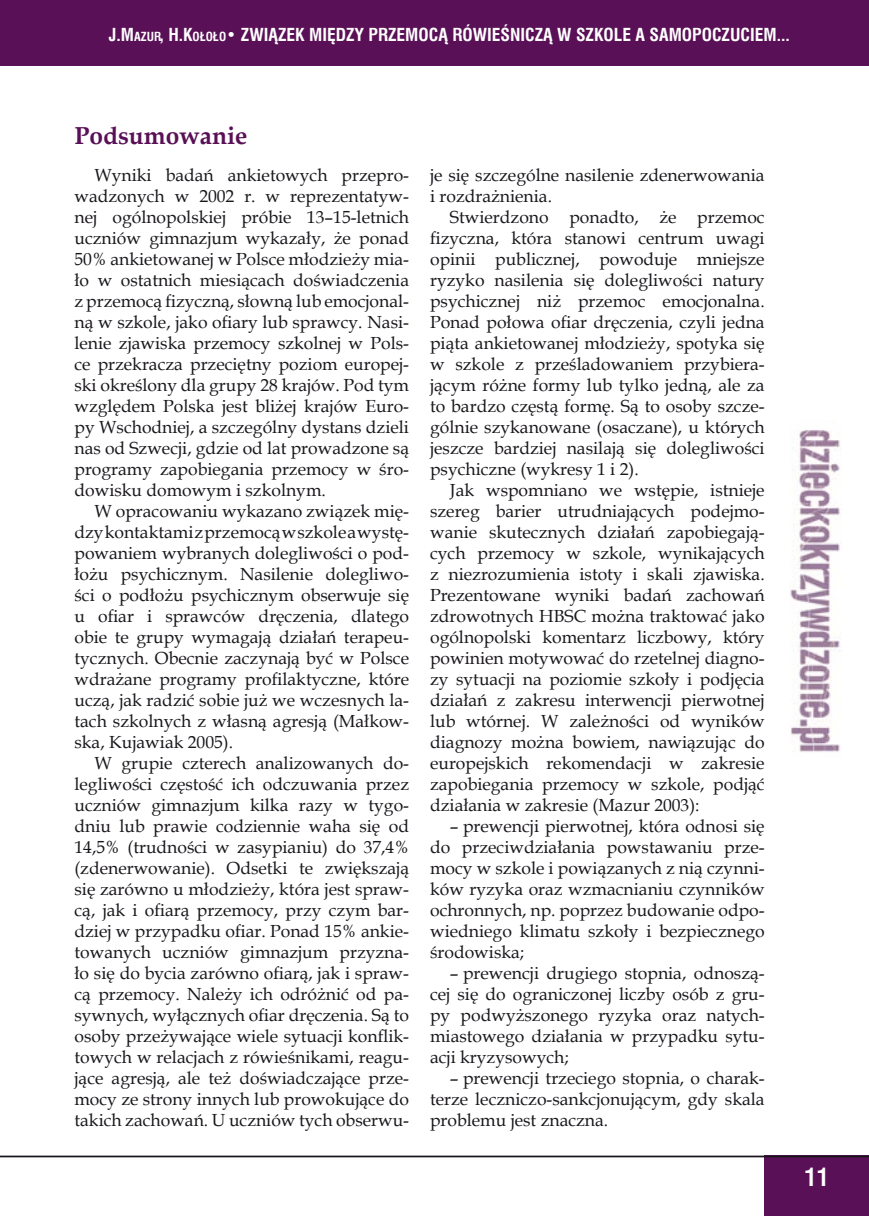
<style>
.page{position:relative;width:869px;height:1216px;background:#fff}
.page>*{position:absolute;margin:0;border:0;box-sizing:border-box;transform-origin:0 0}
.t1{font:700 24.5px "Book Antiqua";color:#591056}
.t2{font:700 24.5px "Swis 721 Cn EU";color:#fff}
.t3{font:17.5px/21px "Book Antiqua";color:#1a171c;text-align:justify}
.t4{font:700 17.5px "Swis 721 Cn EU";color:#fff}
.s1{font-style:inherit}
.s2{font-size:12.25px}
</style>
<div class="page">
<div style="left:0;top:0;width:868px;height:65px;background:#591056"></div>
<div style="left:764px;top:1155px;width:104px;height:60px;background:#591056"></div>
<hr style="left:0;top:1155px;width:868px;height:2px;background:#1a171c">
<img style="left:789px;top:430px;width:51px;height:322px">
<hr style="left:868px;top:0;width:1px;height:65px;background:#591056">
<p class="t4" style="left:109px;top:24px;width:682px"><span class="s1">J.M</span><span class="s2">AZUR</span><span class="s1">, H.K</span><span class="s2">OŁOŁO</span>• ZWIĄZEK MIĘDZY PRZEMOCĄ RÓWIEŚNICZĄ W SZKOLE A SAMOPOCZUCIEM...</p>
<h1 class="t1" style="left:74px;top:119px;width:174px">Podsumowanie</h1>
<p class="t3" style="left:74px;top:164px;width:336px;text-indent:20px">Wyniki badań ankietowych przepro&shy;wadzonych w 2002 r. w reprezentatyw&shy;nej ogólnopolskiej próbie 13–15-letnich uczniów gimnazjum wykazały, że ponad 50% ankietowanej w Polsce młodzieży mia&shy;ło w ostatnich miesiącach doświadczenia z przemocą fizyczną, słowną lub emocjonal&shy;ną w szkole, jako ofiary lub sprawcy. Nasi&shy;lenie zjawiska przemocy szkolnej w Pols&shy;ce przekracza przeciętny poziom europej&shy;ski określony dla grupy 28 krajów. Pod tym względem Polska jest bliżej krajów Euro&shy;py Wschodniej, a szczególny dystans dzieli nas od Szwecji, gdzie od lat prowadzone są programy zapobiegania przemocy w śro&shy;dowisku domowym i szkolnym.</p>
<p class="t3" style="left:74px;top:500px;width:336px;text-indent:20px">W opracowaniu wykazano związek mię&shy;dzy kontaktami z przemocą w szkole a wystę&shy;powaniem wybranych dolegliwości o pod&shy;łożu psychicznym. Nasilenie dolegliwo&shy;ści o podłożu psychicznym obserwuje się u ofiar i sprawców dręczenia, dlatego obie te grupy wymagają działań terapeu&shy;tycznych. Obecnie zaczynają być w Polsce wdrażane programy profilaktyczne, które uczą, jak radzić sobie już we wczesnych la&shy;tach szkolnych z własną agresją (Małkow&shy;ska, Kujawiak 2005).</p>
<p class="t3" style="left:74px;top:752px;width:336px;text-indent:20px">W grupie czterech analizowanych do&shy;legliwości częstość ich odczuwania przez uczniów gimnazjum kilka razy w tygo&shy;dniu lub prawie codziennie waha się od 14,5% (trudności w zasypianiu) do 37,4% (zdenerwowanie). Odsetki te zwiększają się zarówno u młodzieży, która jest spraw&shy;cą, jak i ofiarą przemocy, przy czym bar&shy;dziej w przypadku ofiar. Ponad 15% ankie&shy;towanych uczniów gimnazjum przyzna&shy;ło się do bycia zarówno ofiarą, jak i spraw&shy;cą przemocy. Należy ich odróżnić od pa&shy;sywnych, wyłącznych ofiar dręczenia. Są to osoby przeżywające wiele sytuacji konflik&shy;towych w relacjach z rówieśnikami, reagu&shy;jące agresją, ale też doświadczające prze&shy;mocy ze strony innych lub prowokujące do takich zachowań. U uczniów tych obserwu-</p>
<p class="t3" style="left:430px;top:164px;width:336px">je się szczególne nasilenie zdenerwowania i rozdrażnienia.</p>
<p class="t3" style="left:430px;top:206px;width:336px;text-indent:20px">Stwierdzono ponadto, że przemoc fizyczna, która stanowi centrum uwagi opinii publicznej, powoduje mniejsze ryzyko nasilenia się dolegliwości natury psychicznej niż przemoc emocjonalna.<br>Ponad połowa ofiar dręczenia, czyli jedna piąta ankietowanej młodzieży, spotyka się w szkole z prześladowaniem przybiera&shy;jącym różne formy lub tylko jedną, ale za to bardzo częstą formę. Są to osoby szcze&shy;gólnie szykanowane (osaczane), u których jeszcze bardziej nasilają się dolegliwości psychiczne (wykresy 1 i 2).</p>
<p class="t3" style="left:430px;top:479px;width:336px;text-indent:20px">Jak wspomniano we wstępie, istnieje szereg barier utrudniających podejmo&shy;wanie skutecznych działań zapobiegają&shy;cych przemocy w szkole, wynikających z niezrozumienia istoty i skali zjawiska.<br>Prezentowane wyniki badań zachowań zdrowotnych HBSC można traktować jako ogólnopolski komentarz liczbowy, który powinien motywować do rzetelnej diagno&shy;zy sytuacji na poziomie szkoły i podjęcia działań z zakresu interwencji pierwotnej lub wtórnej. W zależności od wyników diagnozy można bowiem, nawiązując do europejskich rekomendacji w zakresie zapobiegania przemocy w szkole, podjąć działania w zakresie (Mazur 2003):</p>
<p class="t3" style="left:430px;top:815px;width:336px;text-indent:20px">– prewencji pierwotnej, która odnosi się do przeciwdziałania powstawaniu prze&shy;mocy w szkole i powiązanych z nią czynni&shy;ków ryzyka oraz wzmacnianiu czynników ochronnych, np. poprzez budowanie odpo&shy;wiedniego klimatu szkoły i bezpiecznego środowiska;</p>
<p class="t3" style="left:430px;top:962px;width:336px;text-indent:20px">– prewencji drugiego stopnia, odnoszą&shy;cej się do ograniczonej liczby osób z gru&shy;py podwyższonego ryzyka oraz natych&shy;miastowego działania w przypadku sytu&shy;acji kryzysowych;</p>
<p class="t3" style="left:430px;top:1067px;width:336px;text-indent:20px">– prewencji trzeciego stopnia, o charak&shy;terze leczniczo-sankcjonującym, gdy skala problemu jest znaczna.</p>
<h1 class="t2" style="left:804px;top:1162px;width:26px">11</h1>
</div>
